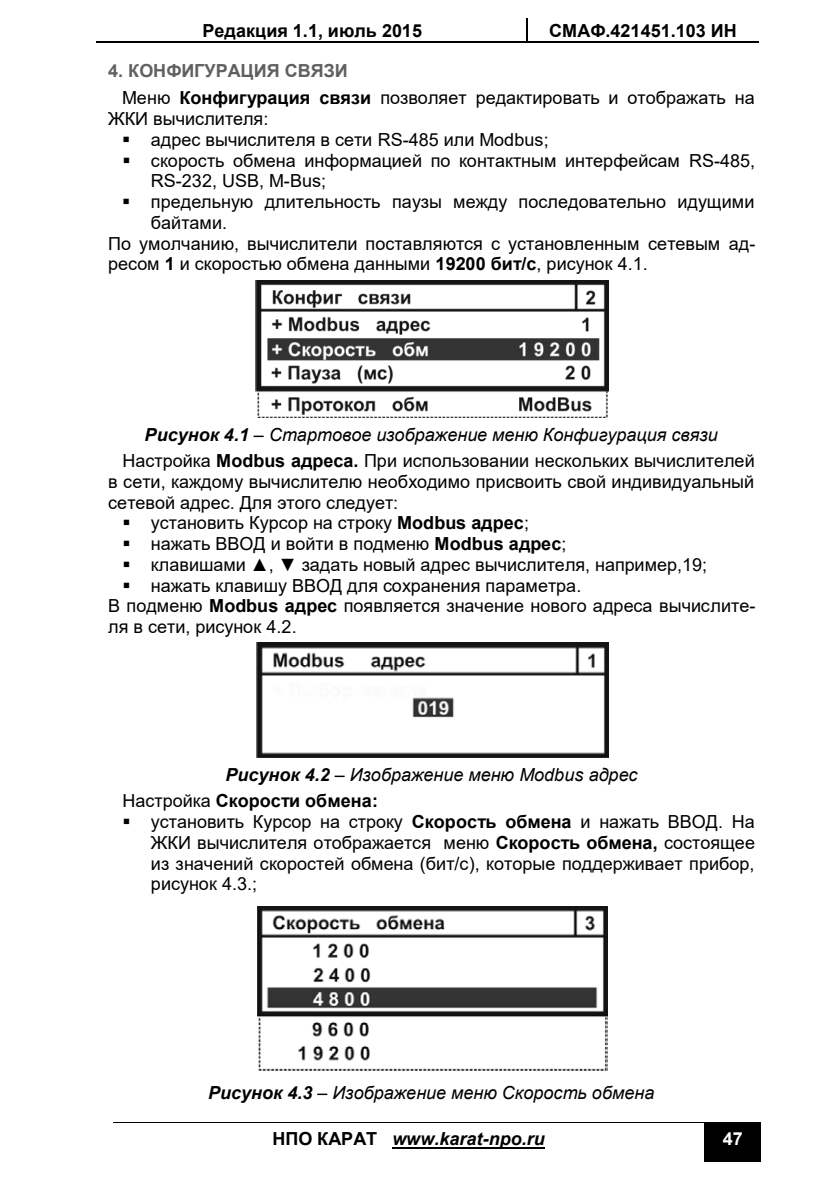
<style>
.page{position:relative;width:840px;height:1191px;background:#fff}
.page>*{position:absolute;margin:0;border:0;box-sizing:border-box;transform-origin:0 0}
.t1{font:18px/20.8px "Arial";color:#000}
.t2{font:italic 18px/26.4px "Arial";letter-spacing:.005em;color:#000}
.t3{font:700 18px "Arial";letter-spacing:.005em;color:#000}
.t4{font:italic 700 18px "Arial";color:#000}
.t5{font:700 18px "Arial";color:#fff}
.s1{font-weight:700;color:#606060}
.s2{font-weight:700}
.s3{font-weight:700;font-style:italic}
.s4{font-style:italic}
.s5{font-style:normal}
.s6{font-weight:700;font-style:normal}
</style>
<div class="page">
<hr style="left:96px;top:41px;width:430px;height:1px;background:#000">
<hr style="left:526px;top:18px;width:2px;height:23px;background:#000">
<hr style="left:528px;top:41px;width:230px;height:1px;background:#000">
<hr style="left:392px;top:1146px;width:152px;height:2px;background:#000">
<div style="left:704px;top:1122px;width:56px;height:39px;background:#000"></div>
<hr style="left:113px;top:1121px;width:590px;height:1px;background:#000">
<hr style="left:704px;top:1121px;width:56px;height:1px;background:#000">
<hr style="left:703px;top:1128px;width:1px;height:33px;background:#000">
<hr style="left:760px;top:1128px;width:1px;height:33px;background:#000">
<img style="left:256px;top:280px;width:352px;height:138px">
<img style="left:257px;top:643px;width:351px;height:115px">
<img style="left:257px;top:906px;width:350px;height:164px">
<p class="t3" style="left:202px;top:18px;width:221px">Редакция 1.1, июль 2015</p>
<p class="t3" style="left:549px;top:18px;width:189px">СМАФ.421451.103 ИН</p>
<p class="t1" style="left:122px;top:58px;width:633px;line-height:26.6px;text-indent:-14px"><span class="s1">4. КОНФИГУРАЦИЯ СВЯЗИ<br></span>Меню <span class="s2">Конфигурация связи</span> позволяет редактировать и отображать на</p>
<p class="t1" style="left:108px;top:108px;width:162px">ЖКИ вычислителя:</p>
<p class="t1" style="left:122px;top:129px;width:428px">▪ адрес вычислителя в сети RS-485 или Modbus;</p>
<p class="t1" style="left:151px;top:150px;width:605px;text-indent:-29px">▪ скорость обмена информацией по контактным интерфейсам RS-485,<br>RS-232, USB, M-Bus;</p>
<p class="t1" style="left:122px;top:191px;width:633px">▪ предельную длительность паузы между последовательно идущими</p>
<p class="t1" style="left:151px;top:212px;width:78px">байтами.</p>
<p class="t1" style="left:108px;top:233px;width:648px">По умолчанию, вычислители поставляются с установленным сетевым ад-</p>
<p class="t1" style="left:108px;top:253px;width:541px">ресом <span class="s2">1</span> и скоростью обмена данными <span class="s2">19200 бит/с</span>, рисунок 4.1.</p>
<p class="t1" style="left:122px;top:421px;width:633px;line-height:26.4px;text-indent:22px"><span class="s3">Рисунок 4.1</span> <span class="s4">– Стартовое изображение меню Конфигурация связи<br></span>Настройка <span class="s2">Modbus адреса.</span> При использовании нескольких вычислителей</p>
<p class="t1" style="left:108px;top:471px;width:647px">в сети, каждому вычислителю необходимо присвоить свой индивидуальный сетевой адрес. Для этого следует:</p>
<p class="t1" style="left:122px;top:512px;width:408px">▪ установить Курсор на строку <span class="s2">Modbus адрес</span>;</p>
<p class="t1" style="left:122px;top:533px;width:445px">▪ нажать ВВОД и войти в подменю <span class="s2">Modbus адрес</span>;</p>
<p class="t1" style="left:122px;top:554px;width:586px">▪ клавишами ▲, ▼ задать новый адрес вычислителя, например,19;</p>
<p class="t1" style="left:108px;top:575px;width:648px;text-indent:14px">▪ нажать клавишу ВВОД для сохранения параметра.<br>В подменю <span class="s2">Modbus адрес</span> появляется значение нового адреса вычислите&shy;ля в сети, рисунок 4.2.</p>
<p class="t2" style="left:122px;top:761px;width:516px;text-indent:103px"><span class="s2">Рисунок 4.2</span> – Изображение меню Modbus адрес<br><span class="s5">Настройка</span> <span class="s6">Скорости обмена:</span></p>
<p class="t1" style="left:151px;top:811px;width:605px;text-align:justify;text-indent:-29px">▪ установить Курсор на строку <span class="s2">Скорость обмена</span> и нажать ВВОД. На ЖКИ вычислителя отображается меню <span class="s2">Скорость обмена,</span> состоящее из значений скоростей обмена (бит/с), которые поддерживает прибор, рисунок 4.3.;</p>
<p class="t2" style="left:208px;top:1079px;width:447px"><span class="s2">Рисунок 4.3</span> – Изображение меню Скорость обмена</p>
<p class="t4" style="left:272px;top:1126px;width:274px"><span class="s5">НПО КАРАТ</span> www.karat-npo.ru</p>
<p class="t5" style="left:722px;top:1126px;width:22px">47</p>
</div>
